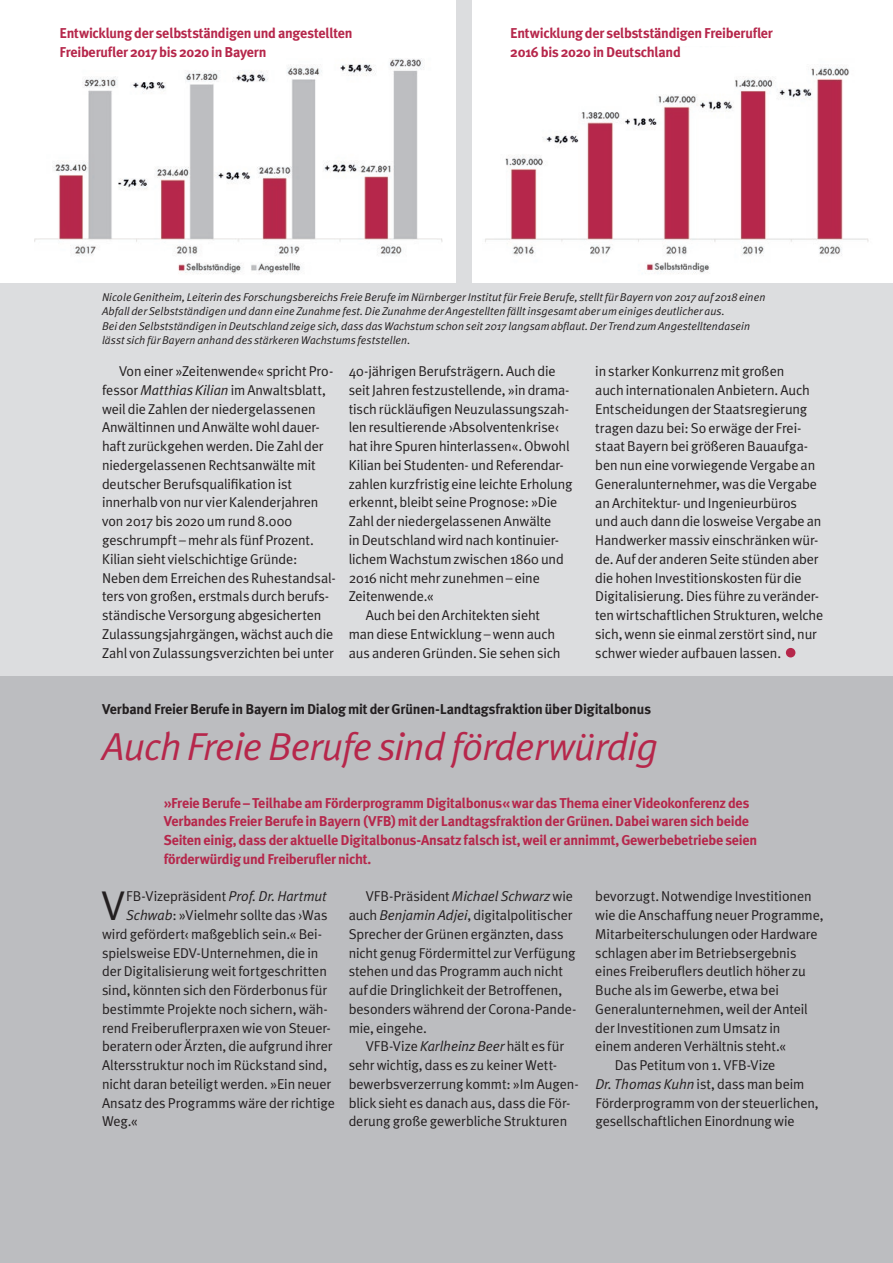
<style>
.page{position:relative;width:893px;height:1263px;background:#dcdddf}
.page>*{position:absolute;margin:0;border:0;box-sizing:border-box;transform-origin:0 0}
.t1{font:41.55px "Meta Plus Normal";color:#231f20}
.t2{font:italic 39px "Meta Plus Normal";letter-spacing:-.02em;color:#b6274b}
.t3{font:14.25px/18.8px "Meta Plus Normal";letter-spacing:-.01em;color:#231f20}
.t4{font:700 14.25px/18.8px "Meta Plus";letter-spacing:-.02em;color:#b6274b}
.t5{font:700 14.25px "Meta Plus";letter-spacing:-.015em;color:#231f20}
.t6{font:italic 11.25px/14.2px "Meta Plus Normal";letter-spacing:.005em;color:#231f20}
.s1{font-style:italic}
</style>
<div class="page">
<div style="left:0;top:676px;width:893px;height:587px;background:#bcbdc0"></div>
<div style="left:786px;top:648px;width:9px;height:9px;background:#b6274b;border-radius:50%"></div>
<img style="left:472px;top:57px;width:421px;height:225px">
<img style="left:0;top:46px;width:455px;height:236px">
<div style="left:0;top:0;width:455px;height:46px;background:#fff"></div>
<div style="left:472px;top:46px;width:421px;height:11px;background:#fff"></div>
<div style="left:472px;top:0;width:421px;height:46px;background:#fff"></div>
<p class="t4" style="left:60px;top:24px;width:294px">Entwicklung der selbstständigen und angestellten<br>Freiberufler 2017 bis 2020 in Bayern</p>
<p class="t4" style="left:510px;top:24px;width:264px">Entwicklung der selbstständigen Freiberufler<br>2016 bis 2020 in Deutschland</p>
<p class="t6" style="left:102px;top:290px;width:665px">Nicole Genitheim, Leiterin des Forschungsbereichs Freie Berufe im Nürnberger Institut für Freie Berufe, stellt für Bayern von 2017 auf 2018 einen Abfall der Selbstständigen und dann eine Zunahme fest. Die Zunahme der Angestellten fällt insgesamt aber um einiges deutlicher aus.<br>Bei den Selbstständigen in Deutschland zeige sich, dass das Wachstum schon seit 2017 langsam abflaut. Der Trend zum Angestelltendasein lässt sich für Bayern anhand des stärkeren Wachstums feststellen.</p>
<p class="t3" style="left:102px;top:362px;width:235px;text-indent:17px">Von einer »Zeitenwende« spricht Pro&shy;fessor <span class="s1">Matthias Kilian</span> im Anwaltsblatt, weil die Zahlen der niedergelassenen Anwältinnen und Anwälte wohl dauer&shy;haft zurückgehen werden. Die Zahl der niedergelassenen Rechtsanwälte mit deutscher Berufsqualifikation ist innerhalb von nur vier Kalenderjahren von 2017 bis 2020 um rund 8.000 geschrumpft – mehr als fünf Prozent.<br>Kilian sieht vielschichtige Gründe:<br>Neben dem Erreichen des Ruhestandsal&shy;ters von großen, erstmals durch berufs&shy;ständische Versorgung abgesicherten Zulassungsjahrgängen, wächst auch die Zahl von Zulassungsverzichten bei unter</p>
<p class="t3" style="left:349px;top:362px;width:209px">40-jährigen Berufsträgern. Auch die</p>
<p class="t3" style="left:349px;top:380px;width:222px">seit Jahren festzustellende, »in drama-</p>
<p class="t3" style="left:349px;top:399px;width:222px">tisch rückläufigen Neuzulassungszah-</p>
<p class="t3" style="left:349px;top:418px;width:212px">len resultierende ›Absolventenkrise‹</p>
<p class="t3" style="left:349px;top:437px;width:222px">hat ihre Spuren hinterlassen«. Obwohl</p>
<p class="t3" style="left:349px;top:455px;width:217px">Kilian bei Studenten- und Referendar-</p>
<p class="t3" style="left:349px;top:474px;width:225px">zahlen kurzfristig eine leichte Erholung</p>
<p class="t3" style="left:349px;top:493px;width:210px">erkennt, bleibt seine Prognose: »Die</p>
<p class="t3" style="left:349px;top:512px;width:204px">Zahl der niedergelassenen Anwälte</p>
<p class="t3" style="left:349px;top:530px;width:212px">in Deutschland wird nach kontinuier-</p>
<p class="t3" style="left:349px;top:549px;width:217px">lichem Wachstum zwischen 1860 und</p>
<p class="t3" style="left:349px;top:568px;width:193px">2016 nicht mehr zunehmen – eine</p>
<p class="t3" style="left:349px;top:587px;width:87px">Zeitenwende.«</p>
<p class="t3" style="left:366px;top:605px;width:176px">Auch bei den Architekten sieht</p>
<p class="t3" style="left:349px;top:624px;width:208px">man diese Entwicklung – wenn auch</p>
<p class="t3" style="left:349px;top:643px;width:213px">aus anderen Gründen. Sie sehen sich</p>
<p class="t3" style="left:595px;top:362px;width:230px">in starker Konkurrenz mit großen<br>auch internationalen Anbietern. Auch Entscheidungen der Staatsregierung tragen dazu bei: So erwäge der Frei&shy;staat Bayern bei größeren Bauaufga&shy;ben nun eine vorwiegende Vergabe an Generalunternehmer, was die Vergabe an Architektur- und Ingenieurbüros und auch dann die losweise Vergabe an Handwerker massiv einschränken wür&shy;de. Auf der anderen Seite stünden aber die hohen Investitionskosten für die Digitalisierung. Dies führe zu veränder&shy;ten wirtschaftlichen Strukturen, welche sich, wenn sie einmal zerstört sind, nur schwer wieder aufbauen lassen.</p>
<p class="t5" style="left:102px;top:701px;width:551px">Verband Freier Berufe in Bayern im Dialog mit der Grünen-Landtagsfraktion über Digitalbonus</p>
<h2 class="t2" style="left:102px;top:724px;width:558px">Auch Freie Berufe sind förderwürdig</h2>
<p class="t4" style="left:164px;top:793px;width:595px">»Freie Berufe – Teilhabe am Förderprogramm Digitalbonus« war das Thema einer Videokonferenz des Verbandes Freier Berufe in Bayern (VFB) mit der Landtagsfraktion der Grünen. Dabei waren sich beide Seiten einig, dass der aktuelle Digitalbonus-Ansatz falsch ist, weil er annimmt, Gewerbebetriebe seien förderwürdig und Freiberufler nicht.</p>
<h1 class="t1" style="left:102px;top:881px;width:25px">V</h1>
<p class="t3" style="left:126px;top:887px;width:202px">FB-Vizepräsident <span class="s1">Prof. Dr. Hartmut</span></p>
<p class="t3" style="left:126px;top:905px;width:203px"><span class="s1">Schwab</span>: »Vielmehr sollte das ›Was</p>
<p class="t3" style="left:102px;top:924px;width:222px">wird gefördert‹ maßgeblich sein.« Bei-</p>
<p class="t3" style="left:102px;top:943px;width:218px">spielsweise EDV-Unternehmen, die in</p>
<p class="t3" style="left:102px;top:962px;width:226px">der Digitalisierung weit fortgeschritten</p>
<p class="t3" style="left:102px;top:980px;width:227px">sind, könnten sich den Förderbonus für</p>
<p class="t3" style="left:102px;top:999px;width:227px">bestimmte Projekte noch sichern, wäh-</p>
<p class="t3" style="left:102px;top:1018px;width:230px">rend Freiberuflerpraxen wie von Steuer-</p>
<p class="t3" style="left:102px;top:1037px;width:232px">beratern oder Ärzten, die aufgrund ihrer</p>
<p class="t3" style="left:102px;top:1055px;width:227px">Altersstruktur noch im Rückstand sind,</p>
<p class="t3" style="left:102px;top:1074px;width:231px">nicht daran beteiligt werden. »Ein neuer</p>
<p class="t3" style="left:102px;top:1093px;width:235px">Ansatz des Programms wäre der richtige</p>
<p class="t3" style="left:102px;top:1112px;width:37px">Weg.«</p>
<p class="t3" style="left:349px;top:887px;width:229px;text-indent:17px">VFB-Präsident <span class="s1">Michael Schwarz</span> wie auch <span class="s1">Benjamin Adjei</span>, digitalpolitischer Sprecher der Grünen ergänzten, dass nicht genug Fördermittel zur Verfügung stehen und das Programm auch nicht auf die Dringlichkeit der Betroffenen, besonders während der Corona-Pande&shy;mie, eingehe.</p>
<p class="t3" style="left:349px;top:1037px;width:231px;text-indent:17px">VFB-Vize <span class="s1">Karlheinz Beer</span> hält es für sehr wichtig, dass es zu keiner Wett&shy;bewerbsverzerrung kommt: »Im Augen&shy;blick sieht es danach aus, dass die För&shy;derung große gewerbliche Strukturen</p>
<p class="t3" style="left:595px;top:887px;width:218px">bevorzugt. Notwendige Investitionen</p>
<p class="t3" style="left:595px;top:905px;width:230px">wie die Anschaffung neuer Programme,</p>
<p class="t3" style="left:595px;top:924px;width:224px">Mitarbeiterschulungen oder Hardware</p>
<p class="t3" style="left:595px;top:943px;width:203px">schlagen aber im Betriebsergebnis</p>
<p class="t3" style="left:595px;top:962px;width:212px">eines Freiberuflers deutlich höher zu</p>
<p class="t3" style="left:595px;top:980px;width:185px">Buche als im Gewerbe, etwa bei</p>
<p class="t3" style="left:595px;top:999px;width:214px">Generalunternehmen, weil der Anteil</p>
<p class="t3" style="left:595px;top:1018px;width:187px">der Investitionen zum Umsatz in</p>
<p class="t3" style="left:595px;top:1037px;width:192px">einem anderen Verhältnis steht.«</p>
<p class="t3" style="left:615px;top:1055px;width:162px">Das Petitum von 1. VFB-Vize</p>
<p class="t3" style="left:595px;top:1074px;width:211px"><span class="s1">Dr. Thomas Kuhn</span> ist, dass man beim</p>
<p class="t3" style="left:595px;top:1093px;width:225px">Förderprogramm von der steuerlichen,</p>
<p class="t3" style="left:595px;top:1112px;width:201px">gesellschaftlichen Einordnung wie</p>
</div>
